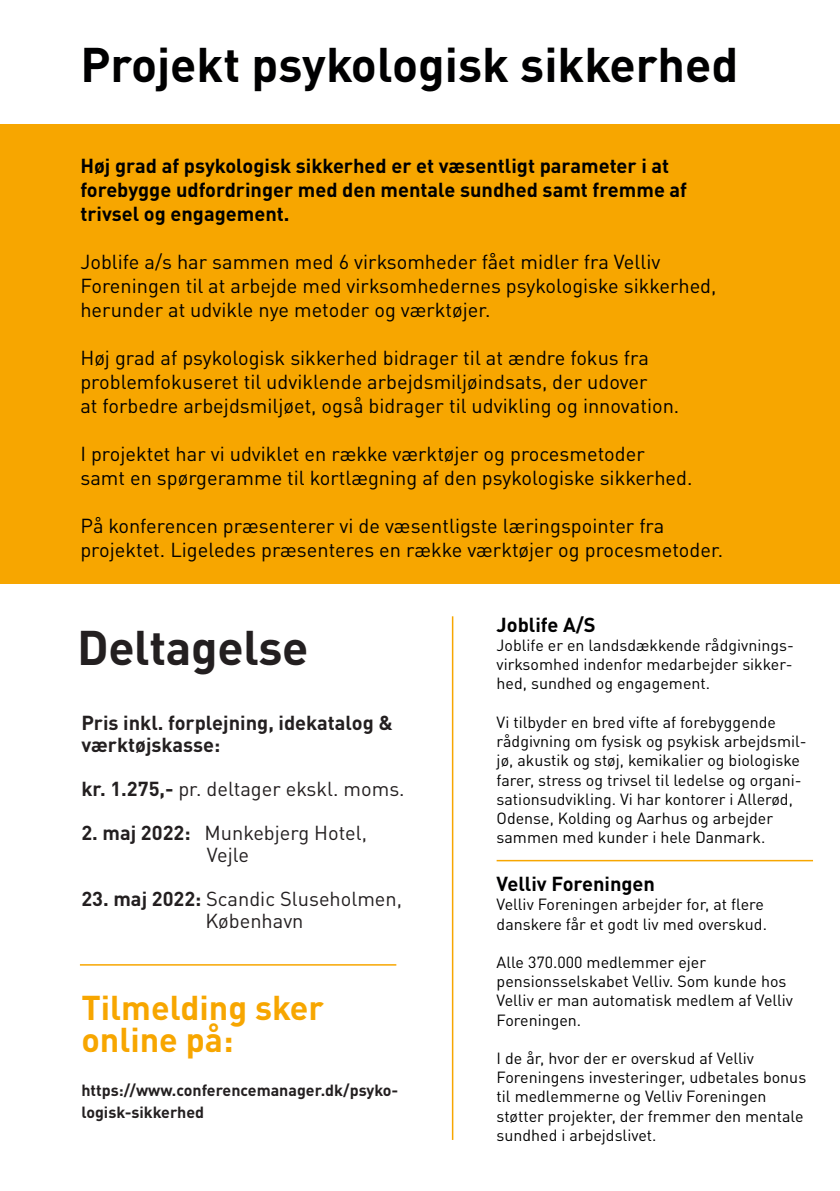
<style>
.page{position:relative;width:840px;height:1191px;background:#fff}
.page>*{position:absolute;margin:0;border:0;box-sizing:border-box;transform-origin:0 0}
.Overskrift_Bold{font:700 48px "DINOT";color:#000001}
.t1{font:700 48px "DINOT";letter-spacing:-.01em;color:#231f20}
.Brødtekst_8{font:700 34px/32px "DINOT";color:#f7a600}
.Brødtekst_8-2{font:20px/24px "DINOT";color:#000001}
.Brødtekst_8-3{font:700 20px/24px "DINOT";color:#000001}
.Brødtekst_8-4{font:20px/22px "DINOT";color:#231f20;text-align:center}
.Brødtekst_8-5{font:700 20px/22px "DINOT";color:#231f20}
.Brødtekst_8-6{font:16px/19.2px "DINOT";color:#000001}
.Brødtekst_8-7{font:700 16px/22px "DINOT";color:#231f20}
.s1{font-weight:700}
</style>
<div class="page">
<div style="left:0;top:125px;width:839px;height:459px;background:#f7a600"></div>
<hr style="left:496px;top:860px;width:316px;height:1px;background:#f7a600">
<hr style="left:80px;top:964px;width:316px;height:1px;background:#f7a600">
<hr style="left:451px;top:616px;width:2px;height:524px;background:#f7a600">
<p class="Overskrift_Bold" style="left:80px;top:34px;width:659px">Projekt psykologisk sikkerhed</p>
<p class="Brødtekst_8-3" style="left:80px;top:153px;width:608px">Høj grad af psykologisk sikkerhed er et væsentligt parameter i at forebygge udfordringer med den mentale sundhed samt fremme af trivsel og engagement.</p>
<p class="Brødtekst_8-2" style="left:80px;top:249px;width:637px">Joblife a/s har sammen med 6 virksomheder fået midler fra Velliv<br>Foreningen til at arbejde med virksomhedernes psykologiske sikkerhed, herunder at udvikle nye metoder og værktøjer.</p>
<p class="Brødtekst_8-2" style="left:80px;top:345px;width:600px">Høj grad af psykologisk sikkerhed bidrager til at ændre fokus fra problemfokuseret til udviklende arbejdsmiljøindsats, der udover<br>at forbedre arbejdsmiljøet, også bidrager til udvikling og innovation.</p>
<p class="Brødtekst_8-2" style="left:80px;top:441px;width:613px">I projektet har vi udviklet en række værktøjer og procesmetoder samt en spørgeramme til kortlægning af den psykologiske sikkerhed.</p>
<p class="Brødtekst_8-2" style="left:80px;top:513px;width:644px">På konferencen præsenterer vi de væsentligste læringspointer fra projektet. Ligeledes præsenteres en række værktøjer og procesmetoder.</p>
<p class="t1" style="left:77px;top:616px;width:233px">Deltagelse</p>
<p class="Brødtekst_8-5" style="left:81px;top:711px;width:313px">Pris inkl. forplejning, idekatalog &amp; værktøjskasse:</p>
<p class="Brødtekst_8-4" style="left:81px;top:777px;width:324px"><span class="s1">kr. 1.275,-</span> pr. deltager ekskl. moms.</p>
<p class="Brødtekst_8-4" style="left:81px;top:821px;width:287px"><span class="s1">2. maj 2022:</span> Munkebjerg Hotel,<br>Vejle</p>
<p class="Brødtekst_8-4" style="left:205px;top:887px;width:198px;text-align:left;text-indent:-124px"><span class="s1">23. maj 2022:</span> Scandic Sluseholmen,<br>København</p>
<p class="Brødtekst_8" style="left:81px;top:990px;width:244px">Tilmelding sker online på:</p>
<p class="Brødtekst_8-7" style="left:81px;top:1078px;width:318px">https://www.conferencemanager.dk/psyko&shy;logisk-sikkerhed</p>
<p class="Brødtekst_8-3" style="left:496px;top:612px;width:101px">Joblife A/S</p>
<p class="Brødtekst_8-6" style="left:496px;top:635px;width:298px;text-align:justify">Joblife er en landsdækkende rådgivnings&shy;virksomhed indenfor medarbejder sikker&shy;hed, sundhed og engagement.</p>
<p class="Brødtekst_8-6" style="left:496px;top:712px;width:311px">Vi tilbyder en bred vifte af forebyggende rådgivning om fysisk og psykisk arbejdsmil&shy;jø, akustik og støj, kemikalier og biologiske farer, stress og trivsel til ledelse og organi&shy;sationsudvikling. Vi har kontorer i Allerød, Odense, Kolding og Aarhus og arbejder sammen med kunder i hele Danmark.</p>
<p class="Brødtekst_8-3" style="left:496px;top:871px;width:160px">Velliv Foreningen</p>
<p class="Brødtekst_8-6" style="left:496px;top:894px;width:272px">Velliv Foreningen arbejder for, at flere danskere får et godt liv med overskud.</p>
<p class="Brødtekst_8-6" style="left:496px;top:952px;width:298px">Alle 370.000 medlemmer ejer pensionsselskabet Velliv. Som kunde hos<br>Velliv er man automatisk medlem af Velliv<br>Foreningen.</p>
<p class="Brødtekst_8-6" style="left:496px;top:1048px;width:311px">I de år, hvor der er overskud af Velliv Foreningens investeringer, udbetales bonus til medlemmerne og Velliv Foreningen støtter projekter, der fremmer den mentale sundhed i arbejdslivet.</p>
</div>
